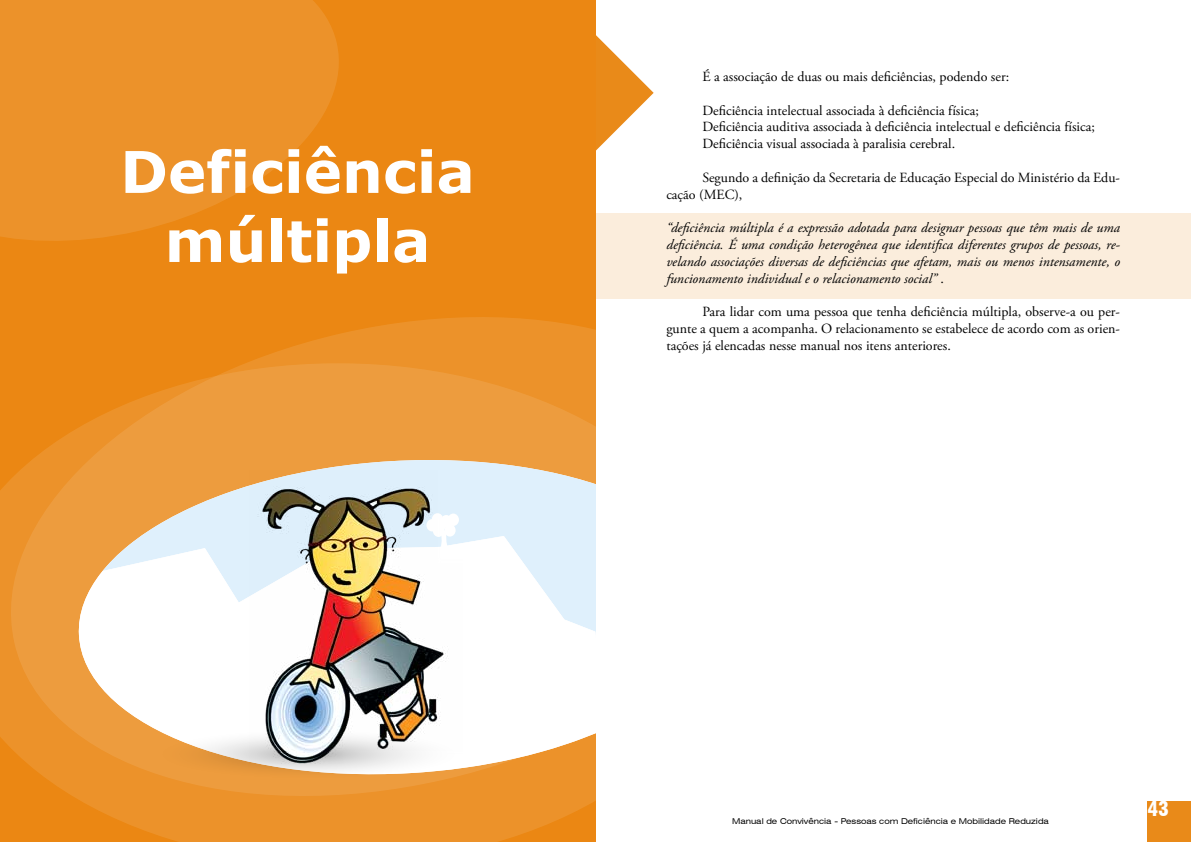
<style>
.page{position:relative;width:1191px;height:842px;background:#fff}
.page>*{position:absolute;margin:0;border:0;box-sizing:border-box;transform-origin:0 0}
.t1{font:700 57.6px/69.1px "Verdana";color:#fff;text-align:center}
.t2{font:900 condensed 20px "Swiss 721 BT";color:#fff}
.t3{font:14px/16.8px "Adobe Garamond Pro";color:#000}
.t4{font:italic 14px/16.8px "Adobe Garamond Pro";color:#000;text-align:justify}
.t5{font:expanded 8px "Swiss 721 BT";color:#000}
.s1{font-style:normal}
</style>
<div class="page">
<svg style="left:595px;top:11px;width:58px;height:163px"></svg>
<div style="left:595px;top:213px;width:596px;height:86px;background:#fbeddc"></div>
<div style="left:0;top:0;width:595px;height:842px;background:#eb8713"></div>
<svg style="left:0;top:479px;width:595px;height:363px;fill:#ec922a"></svg>
<svg style="left:11px;top:317px;width:584px;height:479px"></svg>
<svg style="left:0;top:0;width:339px;height:241px;fill:#ec922a"></svg>
<svg style="left:103px;top:451px;width:492px;height:85px;fill:#ed9c3e"></svg>
<svg style="left:78px;top:536px;width:517px;height:247px;fill:#fff"></svg>
<svg style="left:159px;top:729px;width:298px;height:49px"></svg>
<img style="left:249px;top:470px;width:213px;height:293px">
<div style="left:1147px;top:801px;width:44px;height:41px;background:#e98a19"></div>
<h1 class="t1" style="left:120px;top:136px;width:356px">Deficiência múltipla</h1>
<p class="t3" style="left:702px;top:69px;width:308px">É a associação de duas ou mais deficiências, podendo ser:</p>
<p class="t3" style="left:702px;top:102px;width:394px">Deficiência intelectual associada à deficiência física;<br>Deficiência auditiva associada à deficiência intelectual e deficiência física;<br>Deficiência visual associada à paralisia cerebral.</p>
<p class="t3" style="left:666px;top:169px;width:455px;text-indent:36px">Segundo a definição da Secretaria de Educação Especial do Ministério da Edu&shy;cação (MEC),</p>
<p class="t4" style="left:666px;top:220px;width:455px">“deficiência múltipla é a expressão adotada para designar pessoas que têm mais de uma deficiência. É uma condição heterogênea que identifica diferentes grupos de pessoas, re&shy;velando associações diversas de deficiências que afetam, mais ou menos intensamente, o funcionamento individual e o relacionamento social” <span class="s1">.</span></p>
<p class="t3" style="left:666px;top:304px;width:455px;text-align:justify;text-indent:36px">Para lidar com uma pessoa que tenha deficiência múltipla, observe-a ou per&shy;gunte a quem a acompanha. O relacionamento se estabelece de acordo com as orien&shy;tações já elencadas nesse manual nos itens anteriores.</p>
<p class="t5" style="left:732px;top:816px;width:318px">Manual de Convivência - Pessoas com Deficiência e Mobilidade Reduzida</p>
<h2 class="t2" style="left:1147px;top:797px;width:23px">43</h2>
</div>
